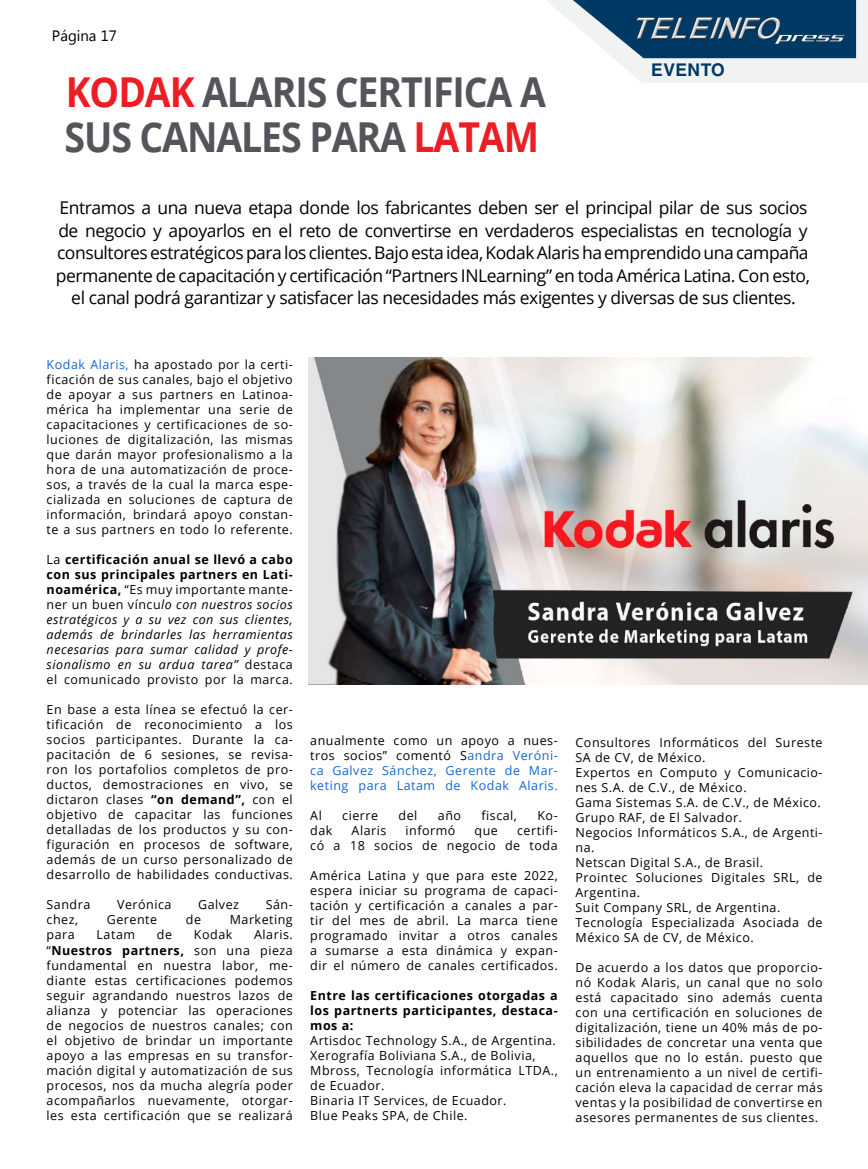
<style>
.page{position:relative;width:868px;height:1169px;background:#fff}
.page>*{position:absolute;margin:0;border:0;box-sizing:border-box;transform-origin:0 0}
.t1{font:700 41.25px/45px "Open Sans";letter-spacing:-.03em;color:#54555a;scale:.91 1}
.t2{font:17.5px/22.5px "Open Sans";letter-spacing:-.025em;color:#000;text-align:center}
.t3{font:700 17.5px "Helvetica LT Std";letter-spacing:.025em;color:#003a64}
.t4{font:15px "Myanmar Text";color:#000}
.t5{font:12.5px/15px "Open Sans";letter-spacing:.04em;color:#000;text-align:justify}
.t6{font:italic 12.5px/15px "Open Sans";letter-spacing:.04em;color:#000;text-align:justify}
.t7{font:12.5px/15px "Open Sans";letter-spacing:.04em;color:#1766d2;text-align:justify}
.t8{font:700 12.5px/15px "Open Sans";letter-spacing:.04em;color:#000;text-align:justify}
.s1{color:#ed1d24}
.s2{color:#1766d2}
.s3{font-style:normal}
.s4{font-weight:700;font-style:normal}
.s5{font-weight:700}
.s6{color:#000}
</style>
<div class="page">
<svg style="left:547px;top:0;width:321px;height:83px"></svg>
<img style="left:632px;top:10px;width:216px;height:48px">
<img style="left:308px;top:358px;width:559px;height:326px">
<p class="t4" style="left:52px;top:27px;width:66px">Página 17</p>
<h1 class="t1" style="left:65px;top:69px;width:530px"><span class="s1">KODAK</span> ALARIS CERTIFICA A<br>SUS CANALES PARA <span class="s1">LATAM</span></h1>
<h2 class="t3" style="left:651px;top:59px;width:75px">EVENTO</h2>
<p class="t2" style="left:56px;top:196px;width:755px">Entramos a una nueva etapa donde los fabricantes deben ser el principal pilar de sus socios de negocio y apoyarlos en el reto de convertirse en verdaderos especialistas en tecnología y consultores estratégicos para los clientes. Bajo esta idea, Kodak Alaris ha emprendido una campaña permanente de capacitación y certificación “Partners INLearning” en toda América Latina. Con esto, el canal podrá garantizar y satisfacer las necesidades más exigentes y diversas de sus clientes.</p>
<p class="t5" style="left:47px;top:357px;width:248px"><span class="s2">Kodak Alaris,</span> ha apostado por la certi&shy;ficación de sus canales, bajo el objetivo de apoyar a sus partners en Latinoa&shy;mérica ha implementar una serie de capacitaciones y certificaciones de so&shy;luciones de digitalización, las mismas que darán mayor profesionalismo a la hora de una automatización de proce&shy;sos, a través de la cual la marca espe&shy;cializada en soluciones de captura de información, brindará apoyo constan&shy;te a sus partners en todo lo referente.</p>
<p class="t6" style="left:47px;top:552px;width:248px"><span class="s3">La</span> <span class="s4">certificación anual se llevó a cabo con sus principales partners en Lati&shy;noamérica,</span> <span class="s3">“Es muy importante mante&shy;ner un buen víncu</span>lo con nuestros socios estratégicos y a su vez con sus clientes, además de brindarles las herramientas necesarias para sumar calidad y profe&shy;sionalismo en su ardua tarea” <span class="s3">destaca el comunicado provisto por la marca.</span></p>
<p class="t5" style="left:47px;top:702px;width:248px">En base a esta línea se efectuó la cer&shy;tificación de reconocimiento a los socios participantes. Durante la ca&shy;pacitación de 6 sesiones, se revisa&shy;ron los portafolios completos de pro&shy;ductos, demostraciones en vivo, se dictaron clases <span class="s5">“on demand”,</span> con el objetivo de capacitar las funciones detalladas de los productos y su con&shy;figuración en procesos de software, además de un curso personalizado de desarrollo de habilidades conductivas.</p>
<p class="t5" style="left:47px;top:897px;width:45px">Sandra</p>
<p class="t5" style="left:117px;top:897px;width:56px">Verónica</p>
<p class="t5" style="left:198px;top:897px;width:42px">Galvez</p>
<p class="t5" style="left:266px;top:897px;width:29px">Sán-</p>
<p class="t5" style="left:47px;top:912px;width:33px">chez,</p>
<p class="t5" style="left:107px;top:912px;width:52px">Gerente</p>
<p class="t5" style="left:186px;top:912px;width:17px">de</p>
<p class="t5" style="left:230px;top:912px;width:65px">Marketing</p>
<p class="t5" style="left:47px;top:927px;width:30px">para</p>
<p class="t5" style="left:97px;top:927px;width:40px">Latam</p>
<p class="t5" style="left:157px;top:927px;width:17px">de</p>
<p class="t5" style="left:194px;top:927px;width:40px">Kodak</p>
<p class="t5" style="left:47px;top:927px;width:248px;text-indent:207px">Alaris. “<span class="s5">Nuestros partners,</span> son una pieza fundamental en nuestra labor, me&shy;diante estas certificaciones podemos seguir agrandando nuestros lazos de alianza y potenciar las operaciones de negocios de nuestros canales; con el objetivo de brindar un importante apoyo a las empresas en su transfor&shy;mación digital y automatización de sus procesos, nos da mucha alegría poder acompañarlos nuevamente, otorgar&shy;les esta certificación que se realizará</p>
<p class="t7" style="left:310px;top:733px;width:249px"><span class="s6">anualmente como un apoyo a nues&shy;tros socios” comentó S</span>andra Veróni&shy;ca Galvez Sánchez, Gerente de Mar&shy;keting para Latam de Kodak Alaris.</p>
<p class="t5" style="left:310px;top:808px;width:13px">Al</p>
<p class="t5" style="left:342px;top:808px;width:37px">cierre</p>
<p class="t5" style="left:398px;top:808px;width:20px">del</p>
<p class="t5" style="left:438px;top:808px;width:25px">año</p>
<p class="t5" style="left:481px;top:808px;width:37px">fiscal,</p>
<p class="t5" style="left:537px;top:808px;width:22px">Ko-</p>
<p class="t5" style="left:310px;top:823px;width:24px">dak</p>
<p class="t5" style="left:351px;top:823px;width:36px">Alaris</p>
<p class="t5" style="left:405px;top:823px;width:51px">informó</p>
<p class="t5" style="left:474px;top:823px;width:25px">que</p>
<p class="t5" style="left:310px;top:823px;width:249px;text-align:right">certifi-<br>có a 18 socios de negocio de toda</p>
<p class="t5" style="left:310px;top:868px;width:249px">América Latina y que para este 2022, espera iniciar su programa de capaci&shy;tación y certificación a canales a par&shy;tir del mes de abril. La marca tiene programado invitar a otros canales a sumarse a esta dinámica y expan&shy;dir el número de canales certificados.</p>
<p class="t8" style="left:310px;top:988px;width:249px">Entre las certificaciones otorgadas a los partnerts participantes, destaca&shy;mos a:</p>
<p class="t5" style="left:310px;top:1033px;width:249px;text-align:left">Artisdoc Technology S.A., de Argentina.<br>Xerografía Boliviana S.A., de Bolivia,<br>Mbross, Tecnología informática LTDA., de Ecuador.<br>Binaria IT Services, de Ecuador.<br>Blue Peaks SPA, de Chile.</p>
<p class="t5" style="left:575px;top:734px;width:248px;text-align:left">Consultores Informáticos del Sureste<br>SA de CV, de México.<br>Expertos en Computo y Comunicacio&shy;nes S.A. de C.V., de México.<br>Gama Sistemas S.A. de C.V., de México.<br>Grupo RAF, de El Salvador.<br>Negocios Informáticos S.A., de Argenti&shy;na.<br>Netscan Digital S.A., de Brasil.<br>Prointec Soluciones Digitales SRL, de<br>Argentina.<br>Suit Company SRL, de Argentina.<br>Tecnología Especializada Asociada de<br>México SA de CV, de México.</p>
<p class="t5" style="left:575px;top:959px;width:248px">De acuerdo a los datos que proporcio&shy;nó Kodak Alaris, un canal que no solo está capacitado sino además cuenta con una certificación en soluciones de digitalización, tiene un 40% más de po&shy;sibilidades de concretar una venta que aquellos que no lo están. puesto que un entrenamiento a un nivel de certifi&shy;cación eleva la capacidad de cerrar más ventas y la posibilidad de convertirse en asesores permanentes de sus clientes.</p>
</div>
